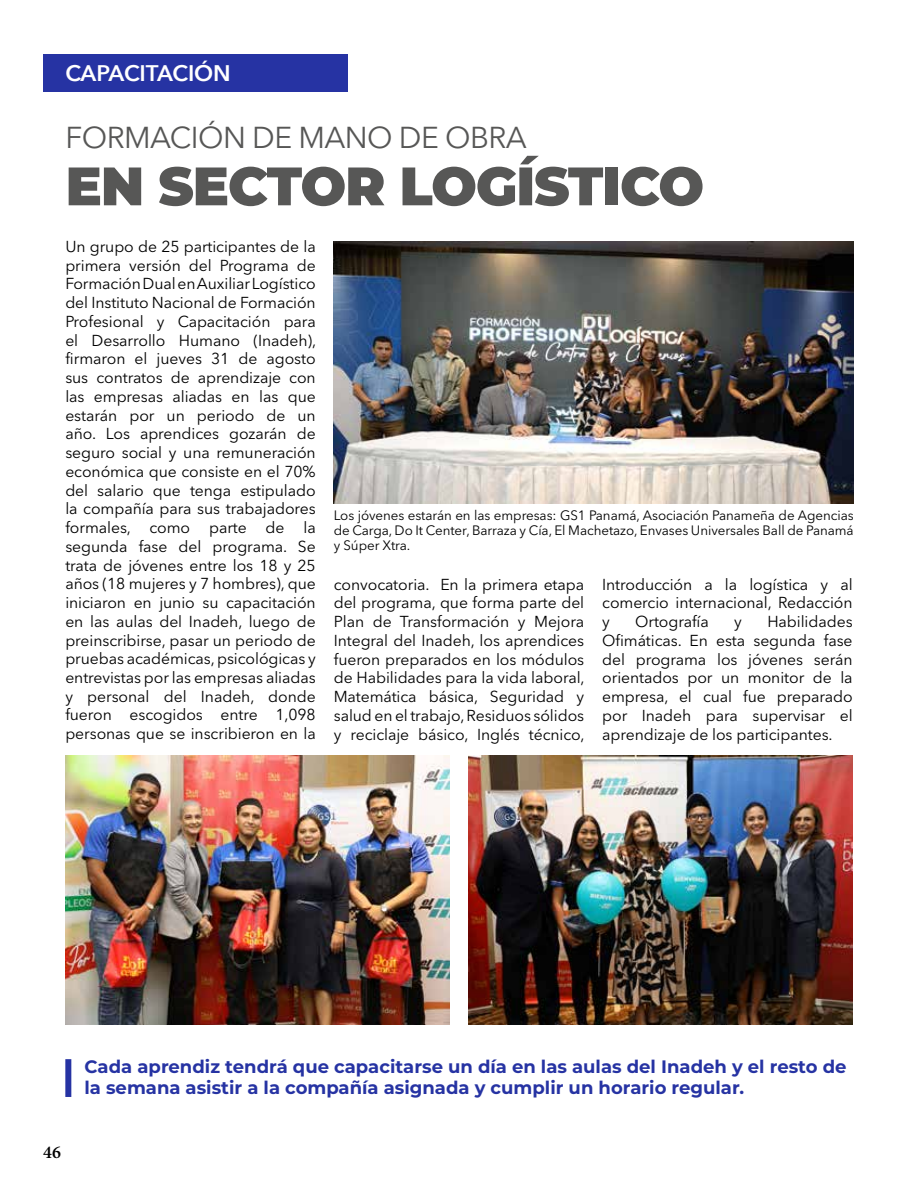
<style>
.page{position:relative;width:918px;height:1188px;background:#fff}
.page>*{position:absolute;margin:0;border:0;box-sizing:border-box;transform-origin:0 0}
.t1{font:900 54px "Montserrat";letter-spacing:-.02em;color:#575756}
.t2{font:30px "Avenir Next LT Pro";letter-spacing:-.02em;color:#575756}
.t3{font:600 22.5px "Avenir Next";letter-spacing:-.005em;color:#fff}
.t4{font:700 18px/21.6px "Montserrat";color:#2633a3}
.t5{font:600 18px "Minion Pro";color:#000}
.t6{font:15.75px/18.8px "Avenir Next LT Pro";letter-spacing:-.005em;color:#000;text-align:justify}
.t7{font:13.5px/15px "Avenir Next LT Pro";letter-spacing:-.005em;color:#000;text-align:justify}
</style>
<div class="page">
<div style="left:65px;top:1059px;width:6px;height:38px;background:#2633a3"></div>
<div style="left:43px;top:54px;width:305px;height:38px;background:#2633a3"></div>
<img style="left:334px;top:241px;width:519px;height:263px">
<img style="left:65px;top:756px;width:385px;height:268px">
<img style="left:469px;top:756px;width:384px;height:268px">
<h3 class="t3" style="left:65px;top:54px;width:167px">CAPACITACIÓN</h3>
<h3 class="t3" style="left:79px;top:53px;width:85px">ULTURA</h3>
<h2 class="t2" style="left:66px;top:120px;width:463px">FORMACIÓN DE MANO DE OBRA</h2>
<h1 class="t1" style="left:66px;top:146px;width:640px">EN SECTOR LOGÍSTICO</h1>
<p class="t6" style="left:65px;top:237px;width:252px">Un grupo de 25 participantes de la primera versión del Programa de Formación Dual en Auxiliar Logístico del Instituto Nacional de Formación Profesional y Capacitación para el Desarrollo Humano (Inadeh), firmaron el jueves 31 de agosto sus contratos de aprendizaje con las empresas aliadas en las que estarán por un periodo de un año. Los aprendices gozarán de seguro social y una remuneración económica que consiste en el 70% del salario que tenga estipulado la compañía para sus trabajadores formales, como parte de la segunda fase del programa. Se trata de jóvenes entre los 18 y 25 años (18 mujeres y 7 hombres), que iniciaron en junio su capacitación en las aulas del Inadeh, luego de preinscribirse, pasar un periodo de pruebas académicas, psicológicas y entrevistas por las empresas aliadas y personal del Inadeh, donde fueron escogidos entre 1,098 personas que se inscribieron en la</p>
<p class="t7" style="left:334px;top:508px;width:521px">Los jóvenes estarán en las empresas: GS1 Panamá, Asociación Panameña de Agencias de Carga, Do It Center, Barraza y Cía, El Machetazo, Envases Universales Ball de Panamá y Súper Xtra.</p>
<p class="t6" style="left:334px;top:575px;width:252px">convocatoria. En la primera etapa del programa, que forma parte del Plan de Transformación y Mejora Integral del Inadeh, los aprendices fueron preparados en los módulos de Habilidades para la vida laboral, Matemática básica, Seguridad y salud en el trabajo, Residuos sólidos y reciclaje básico, Inglés técnico,</p>
<p class="t6" style="left:602px;top:575px;width:252px">Introducción a la logística y al comercio internacional, Redacción y</p>
<p class="t6" style="left:635px;top:612px;width:75px">Ortografía</p>
<p class="t6" style="left:734px;top:612px;width:9px">y</p>
<p class="t6" style="left:602px;top:612px;width:252px;text-indent:165px">Habilidades Ofimáticas. En esta segunda fase del programa los jóvenes serán orientados por un monitor de la empresa, el cual fue preparado por Inadeh para supervisar el aprendizaje de los participantes.</p>
<p class="t5" style="left:43px;top:1140px;width:19px">46</p>
<p class="t4" style="left:84px;top:1055px;width:764px">Cada aprendiz tendrá que capacitarse un día en las aulas del Inadeh y el resto de la semana asistir a la compañía asignada y cumplir un horario regular.</p>
</div>
